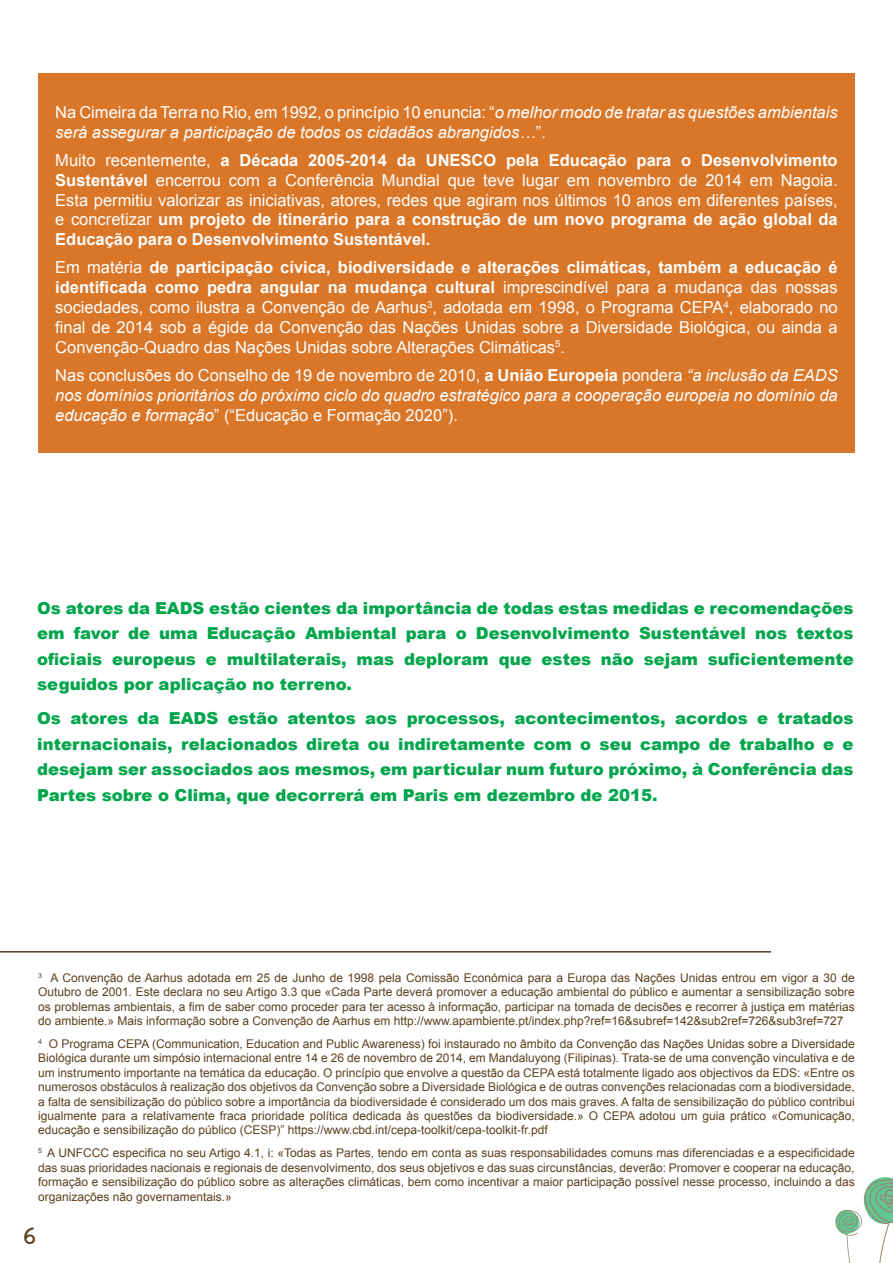
<style>
.page{position:relative;width:893px;height:1263px;background:#fff}
.page>*{position:absolute;margin:0;border:0;box-sizing:border-box;transform-origin:0 0}
.t1{font:18px "Lilly";color:#5b411e}
.t2{font:16.5px/19.8px "Arial";color:#fff;text-align:justify}
.t3{font:900 16.5px/25.5px "Arial";color:#00a54c;text-align:justify}
.t4{font:italic 16.5px/19.8px "Arial";color:#fff}
.t5{font:12px/14.4px "Arial";color:#5b411e;text-align:justify}
.s1{font-style:normal}
.s2{font-weight:700}
.s3{font-weight:700;font-style:normal}
</style>
<div class="page">
<div style="left:38px;top:74px;width:817px;height:379px;background:#da7628"></div>
<hr style="left:0;top:951px;width:771px;height:1px;background:#5b411e">
<svg style="left:835px;top:1177px;width:58px;height:86px"></svg>
<p class="t4" style="left:55px;top:102px;width:784px"><span class="s1">Na Cimeira da Terra no Rio, em 1992, o princípio 10 enuncia: “</span>o melhor modo de tratar as questões ambientais será assegurar a participação de todos os cidadãos abrangidos…<span class="s1">”.</span></p>
<p class="t2" style="left:55px;top:150px;width:784px">Muito recentemente, <span class="s2">a Década 2005-2014 da UNESCO pela Educação para o Desenvolvimento Sustentável</span> encerrou com a Conferência Mundial que teve lugar em novembro de 2014 em Nagoia.<br>Esta permitiu valorizar as iniciativas, atores, redes que agiram nos últimos 10 anos em diferentes países, e concretizar <span class="s2">um projeto de itinerário para a construção de um novo programa de ação global da Educação para o Desenvolvimento Sustentável.</span></p>
<p class="t2" style="left:55px;top:258px;width:784px">Em matéria <span class="s2">de participação cívica, biodiversidade e alterações climáticas, também a educação é identificada como pedra angular na mudança cultural</span> imprescindível para a mudança das nossas sociedades, como ilustra a Convenção de Aarhus<sup>3</sup>, adotada em 1998, o Programa CEPA<sup>4</sup>, elaborado no final de 2014 sob a égide da Convenção das Nações Unidas sobre a Diversidade Biológica, ou ainda a Convenção-Quadro das Nações Unidas sobre Alterações Climáticas<sup>5</sup>.</p>
<p class="t4" style="left:55px;top:365px;width:784px;text-align:justify"><span class="s1">Nas conclusões do Conselho de 19 de novembro de 2010,</span> <span class="s3">a União Europeia</span> <span class="s1">pondera</span> “a inclusão da EADS nos domínios prioritários do próximo ciclo do quadro estratégico para a cooperação europeia no domínio da educação e formação<span class="s1">” (“Educação e Formação 2020”).</span></p>
<p class="t3" style="left:37px;top:595px;width:818px">Os atores da EADS estão cientes da importância de todas estas medidas e recomendações em favor de uma Educação Ambiental para o Desenvolvimento Sustentável nos textos oficiais europeus e multilaterais, mas deploram que estes não sejam suficientemente seguidos por aplicação no terreno.</p>
<p class="t3" style="left:37px;top:705px;width:818px">Os atores da EADS estão atentos aos processos, acontecimentos, acordos e tratados internacionais, relacionados direta ou indiretamente com o seu campo de trabalho e e desejam ser associados aos mesmos, em particular num futuro próximo, à Conferência das Partes sobre o Clima, que decorrerá em Paris em dezembro de 2015.</p>
<p class="t5" style="left:38px;top:970px;width:818px"><sup>3</sup> A Convenção de Aarhus adotada em 25 de Junho de 1998 pela Comissão Económica para a Europa das Nações Unidas entrou em vigor a 30 de Outubro de 2001. Este declara no seu Artigo 3.3 que «Cada Parte deverá promover a educação ambiental do público e aumentar a sensibilização sobre os problemas ambientais, a fim de saber como proceder para ter acesso à informação, participar na tomada de decisões e recorrer à justiça em matérias do ambiente.» Mais informação sobre a Convenção de Aarhus em http://www.apambiente.pt/index.php?ref=16&amp;subref=142&amp;sub2ref=726&amp;sub3ref=727</p>
<p class="t5" style="left:38px;top:1037px;width:818px"><sup>4</sup> O Programa CEPA (Communication, Education and Public Awareness) foi instaurado no âmbito da Convenção das Nações Unidas sobre a Diversidade Biológica durante um simpósio internacional entre 14 e 26 de novembro de 2014, em Mandaluyong (Filipinas). Trata-se de uma convenção vinculativa e de um instrumento importante na temática da educação. O princípio que envolve a questão da CEPA está totalmente ligado aos objectivos da EDS: «Entre os numerosos obstáculos à realização dos objetivos da Convenção sobre a Diversidade Biológica e de outras convenções relacionadas com a biodiversidade, a falta de sensibilização do público sobre a importância da biodiversidade é considerado um dos mais graves. A falta de sensibilização do público contribui igualmente para a relativamente fraca prioridade política dedicada às questões da biodiversidade.» O CEPA adotou um guia prático «Comunicação, educação e sensibilização do público (CESP)” https://www.cbd.int/cepa-toolkit/cepa-toolkit-fr.pdf</p>
<p class="t5" style="left:38px;top:1146px;width:818px"><sup>5</sup> A UNFCCC especifica no seu Artigo 4.1, i: «Todas as Partes, tendo em conta as suas responsabilidades comuns mas diferenciadas e a especificidade das suas prioridades nacionais e regionais de desenvolvimento, dos seus objetivos e das suas circunstâncias, deverão: Promover e cooperar na educação, formação e sensibilização do público sobre as alterações climáticas, bem como incentivar a maior participação possível nesse processo, incluindo a das organizações não governamentais.»</p>
<p class="t1" style="left:23px;top:1221px;width:14px">6</p>
</div>
